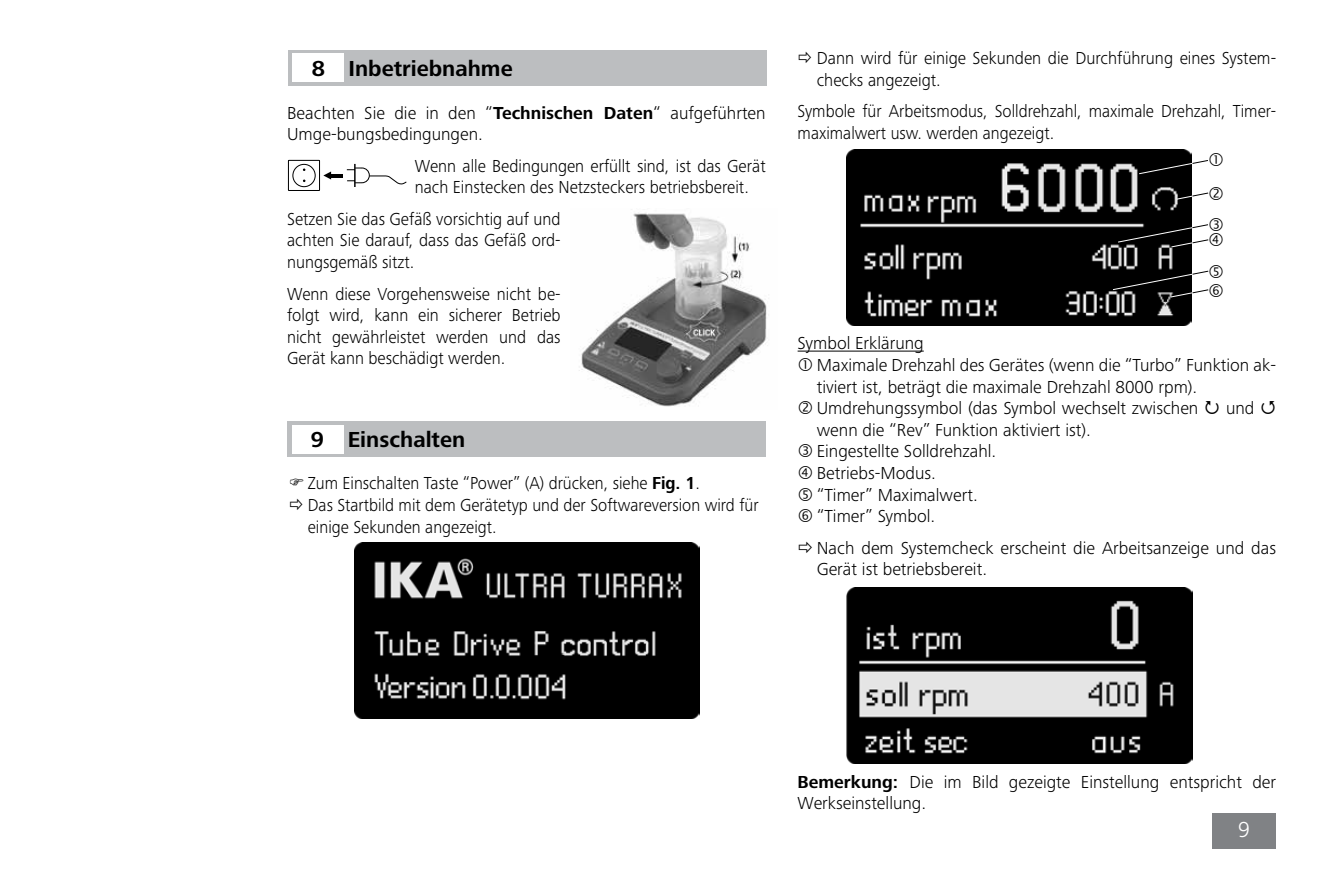
<style>
.page{position:relative;width:1340px;height:890px;background:#fff}
.page>*{position:absolute;margin:0;border:0;box-sizing:border-box;transform-origin:0 0}
.t1{font:700 22.5px "Frutiger Next IKA";color:#000}
.t2{font:300 22.5px "Frutiger Next IKA";color:#fff}
.t3{font:300 18px/21.6px "Frutiger Next IKA";color:#000}
.t4{font:300 18px/21.6px "Frutiger Next IKA";color:#000;text-align:justify;scale:.95 1}
.t5{font:300 18px/21.6px "Frutiger Next IKA";color:#000;scale:.94 1}
.t6{font:300 18px/21.6px "Frutiger Next IKA";color:#000;scale:.96 1}
.s1{font-weight:700}
</style>
<div class="page">
<div style="left:1212px;top:813px;width:64px;height:35px;background:#808285"></div>
<div style="left:288px;top:50px;width:478px;height:35px;background:#bcbec0"></div>
<div style="left:293px;top:53px;width:51px;height:29px;background:#fff"></div>
<svg style="left:288px;top:160px;width:118px;height:31px"></svg>
<img style="left:579px;top:212px;width:188px;height:195px">
<div style="left:287px;top:422px;width:478px;height:35px;background:#bcbec0"></div>
<img style="left:354px;top:543px;width:346px;height:176px">
<div style="left:292px;top:425px;width:51px;height:29px;background:#fff"></div>
<img style="left:846px;top:149px;width:345px;height:176px">
<hr style="left:797px;top:351px;width:126px;height:1px;background:#000">
<img style="left:846px;top:588px;width:346px;height:176px">
<svg style="left:1138px;top:152px;width:70px;height:22px"></svg>
<svg style="left:1176px;top:186px;width:33px;height:14px"></svg>
<svg style="left:1117px;top:218px;width:92px;height:29px"></svg>
<svg style="left:1112px;top:265px;width:97px;height:33px"></svg>
<p class="t1" style="left:348px;top:55px;width:166px">Inbetriebnahme</p>
<p class="t3" style="left:287px;top:102px;width:480px">Beachten Sie die in den “<span class="s1">Technischen Daten</span>“ aufgeführten<br>Umge-bungsbedingungen.</p>
<p class="t4" style="left:415px;top:155px;width:371px">Wenn alle Bedingungen erfüllt sind, ist das Gerät nach Einstecken des Netzsteckers betriebsbereit.</p>
<p class="t4" style="left:287px;top:208px;width:289px">Setzen Sie das Gefäß vorsichtig auf und achten Sie darauf, dass das Gefäß ord&shy;nungsgemäß sitzt.</p>
<p class="t4" style="left:287px;top:283px;width:289px">Wenn diese Vorgehensweise nicht be&shy;folgt wird, kann ein sicherer Betrieb nicht gewährleistet werden und das Gerät kann beschädigt werden.</p>
<p class="t1" style="left:312px;top:55px;width:15px">8</p>
<p class="t1" style="left:348px;top:427px;width:119px">Einschalten</p>
<p class="t5" style="left:308px;top:473px;width:481px">Zum Einschalten Taste “Power” (A) drücken, siehe <span class="s1">Fig. 1</span>.<br>Das Startbild mit dem Gerätetyp und der Softwareversion wird für einige Sekunden angezeigt.</p>
<p class="t1" style="left:311px;top:427px;width:15px">9</p>
<p class="t6" style="left:816px;top:47px;width:480px">Dann wird für einige Sekunden die Durchführung eines System&shy;checks angezeigt.</p>
<p class="t5" style="left:797px;top:100px;width:510px">Symbole für Arbeitsmodus, Solldrehzahl, maximale Drehzahl, Timer&shy;maximalwert usw. werden angezeigt.</p>
<p class="t3" style="left:816px;top:332px;width:461px;text-indent:-19px">Symbol Erklärung<br>Maximale Drehzahl des Gerätes (wenn die “Turbo” Funktion ak&shy;tiviert ist, beträgt die maximale Drehzahl 8000 rpm).<br>Umdrehungssymbol (das Symbol wechselt zwischen</p>
<p class="t3" style="left:1225px;top:397px;width:30px">und</p>
<p class="t3" style="left:816px;top:419px;width:276px">wenn die “Rev” Funktion aktiviert ist).<br>Eingestellte Solldrehzahl.<br>Betriebs-Modus.<br>“Timer” Maximalwert.<br>“Timer” Symbol.</p>
<p class="t3" style="left:816px;top:537px;width:461px">Nach dem Systemcheck erscheint die Arbeitsanzeige und das<br>Gerät ist betriebsbereit.</p>
<p class="t3" style="left:797px;top:771px;width:480px"><span class="s1">Bemerkung:</span> Die im Bild gezeigte Einstellung entspricht der<br>Werkseinstellung.</p>
<p class="t2" style="left:1238px;top:817px;width:13px">9</p>
</div>
